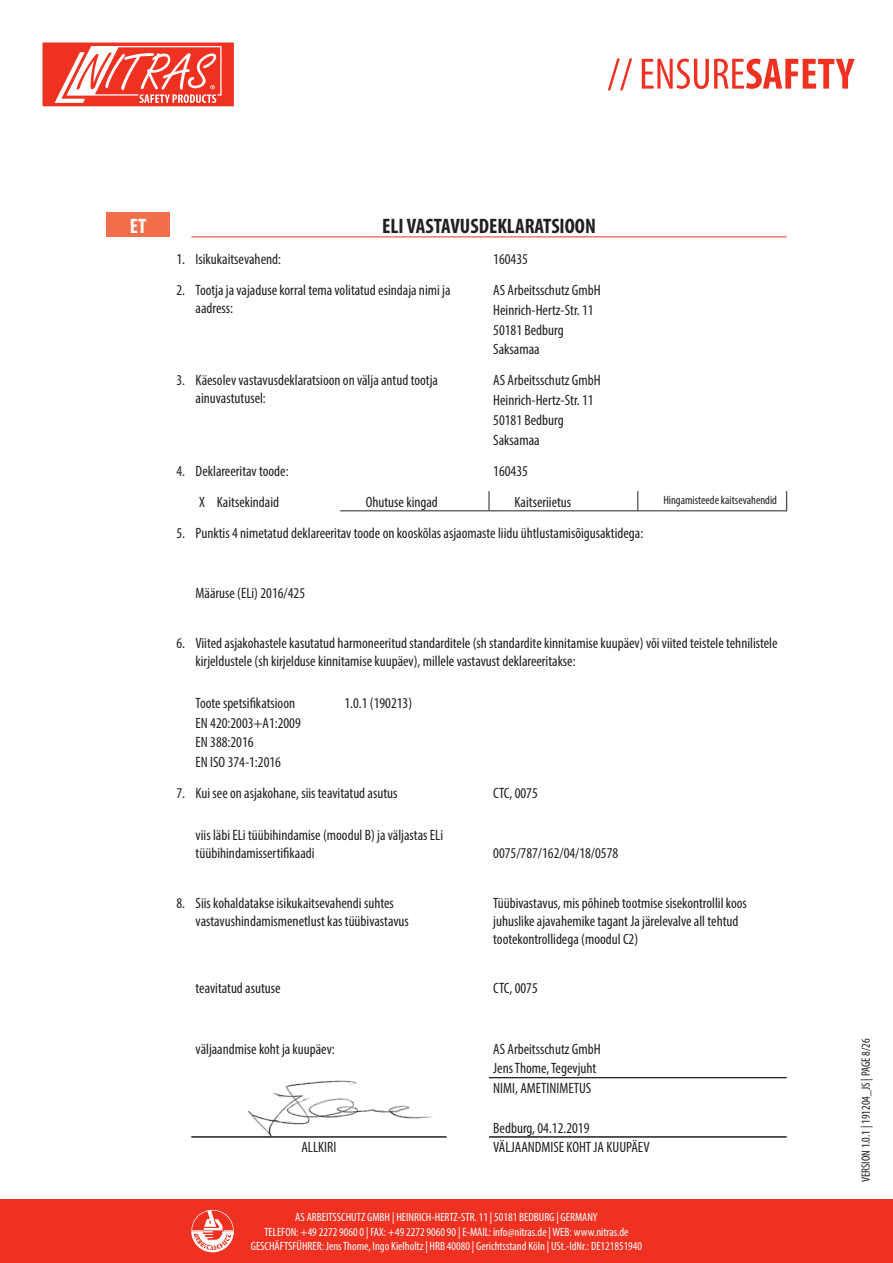
<style>
.page{position:relative;width:893px;height:1263px;background:#fff}
.page>*{position:absolute;margin:0;border:0;box-sizing:border-box;transform-origin:0 0}
.t1{font:700 condensed 21px "Myriad Pro";color:#231f20}
.t2{font:700 condensed 21px "Myriad Pro";color:#fff}
.t3{font:condensed 15px/18px "Myriad Pro";color:#231f20}
.t4{font:condensed 12px/14.4px "Myriad Pro";color:#fff;text-align:center}
.t5{font:condensed 12px "Myriad Pro";color:#231f20}
</style>
<div class="page">
<div style="left:0;top:1199px;width:893px;height:64px;background:#ef3122"></div>
<svg style="left:608px;top:58px;width:247px;height:32px"></svg>
<svg style="left:191px;top:1210px;width:43px;height:42px"></svg>
<svg style="left:43px;top:43px;width:191px;height:63px"></svg>
<img style="left:248px;top:1080px;width:186px;height:56px">
<div style="left:106px;top:213px;width:64px;height:24px;background:#f36e4a"></div>
<svg style="left:191px;top:236px;width:22px;height:1px"></svg>
<hr style="left:213px;top:236px;width:127px;height:1px;background:#ef3122">
<svg style="left:340px;top:236px;width:21px;height:1px"></svg>
<hr style="left:361px;top:236px;width:128px;height:1px;background:#ef3122">
<svg style="left:489px;top:236px;width:21px;height:1px"></svg>
<hr style="left:510px;top:236px;width:128px;height:1px;background:#ef3122">
<svg style="left:638px;top:236px;width:21px;height:1px"></svg>
<hr style="left:659px;top:236px;width:128px;height:1px;background:#ef3122">
<svg style="left:489px;top:491px;width:21px;height:20px"></svg>
<hr style="left:510px;top:510px;width:128px;height:1px;background:#231f20">
<svg style="left:637px;top:491px;width:22px;height:20px"></svg>
<hr style="left:659px;top:510px;width:128px;height:1px;background:#231f20">
<svg style="left:786px;top:491px;width:1px;height:19px"></svg>
<svg style="left:340px;top:510px;width:21px;height:1px"></svg>
<hr style="left:361px;top:510px;width:128px;height:1px;background:#231f20">
<hr style="left:191px;top:1136px;width:255px;height:1px;background:#231f20">
<hr style="left:489px;top:1077px;width:298px;height:1px;background:#231f20">
<hr style="left:489px;top:1136px;width:298px;height:1px;background:#231f20">
<p class="t2" style="left:130px;top:212px;width:18px">ET</p>
<p class="t1" style="left:382px;top:212px;width:215px">ELI VASTAVUSDEKLARATSIOON</p>
<p class="t3" style="left:176px;top:250px;width:10px">1.</p>
<p class="t3" style="left:196px;top:250px;width:87px">Isikukaitsevahend:</p>
<p class="t3" style="left:176px;top:281px;width:10px">2.</p>
<p class="t3" style="left:196px;top:281px;width:256px">Tootja ja vajaduse korral tema volitatud esindaja nimi ja aadress:</p>
<p class="t3" style="left:493px;top:340px;width:48px">Saksamaa</p>
<p class="t3" style="left:176px;top:371px;width:10px">3.</p>
<p class="t3" style="left:196px;top:371px;width:244px">Käesolev vastavusdeklaratsioon on välja antud tootja ainuvastutusel:</p>
<p class="t3" style="left:493px;top:430px;width:48px">Saksamaa</p>
<p class="t3" style="left:176px;top:461px;width:10px">4.</p>
<p class="t3" style="left:196px;top:461px;width:94px">Deklareeritav toode:</p>
<p class="t3" style="left:217px;top:492px;width:64px">Kaitsekindaid</p>
<p class="t3" style="left:366px;top:492px;width:74px">Ohutuse kingad</p>
<p class="t3" style="left:514px;top:492px;width:58px">Kaitseriietus</p>
<p class="t5" style="left:663px;top:493px;width:115px">Hingamisteede kaitsevahendid</p>
<p class="t3" style="left:176px;top:524px;width:10px">5.</p>
<p class="t3" style="left:196px;top:524px;width:449px">Punktis 4 nimetatud deklareeritav toode on kooskõlas asjaomaste liidu ühtlustamisõigusaktidega:</p>
<h1 class="t2" style="left:129px;top:212px;width:20px">DE</h1>
<p class="t3" style="left:493px;top:243px;width:109px;line-height:31px">160435<br>AS Arbeitsschutz GmbH</p>
<p class="t3" style="left:493px;top:300px;width:102px;line-height:19.8px">Heinrich-Hertz-Str. 11<br>50181 Bedburg</p>
<p class="t3" style="left:493px;top:370px;width:109px;line-height:19.8px">AS Arbeitsschutz GmbH<br>Heinrich-Hertz-Str. 11<br>50181 Bedburg</p>
<p class="t3" style="left:493px;top:461px;width:36px">160435</p>
<p class="t3" style="left:199px;top:492px;width:7px">X</p>
<p class="t3" style="left:196px;top:583px;width:111px">Määruse (ELi) 2016/425</p>
<p class="t3" style="left:176px;top:634px;width:10px">6.</p>
<p class="t3" style="left:196px;top:634px;width:583px">Viited asjakohastele kasutatud harmoneeritud standarditele (sh standardite kinnitamise kuupäev) või viited teistele tehnilistele kirjeldustele (sh kirjelduse kinnitamise kuupäev), millele vastavust deklareeritakse:</p>
<p class="t3" style="left:196px;top:694px;width:101px">Toote spetsifikatsioon</p>
<p class="t3" style="left:344px;top:694px;width:69px">1.0.1 (190213)</p>
<p class="t3" style="left:196px;top:712px;width:107px;line-height:19.8px">EN 420:2003+A1:2009<br>EN 388:2016<br>EN ISO 374-1:2016</p>
<p class="t3" style="left:176px;top:784px;width:10px">7.</p>
<p class="t3" style="left:196px;top:784px;width:203px">Kui see on asjakohane, siis teavitatud asutus</p>
<p class="t3" style="left:196px;top:825px;width:249px">viis läbi ELi tüübihindamise (moodul B) ja väljastas ELi tüübihindamissertifikaadi</p>
<p class="t3" style="left:493px;top:784px;width:46px">CTC, 0075</p>
<p class="t3" style="left:493px;top:843px;width:127px">0075/787/162/04/18/0578</p>
<p class="t3" style="left:176px;top:894px;width:10px">8.</p>
<p class="t3" style="left:196px;top:894px;width:215px">Siis kohaldatakse isikukaitsevahendi suhtes vastavushindamismenetlust kas tüübivastavus</p>
<p class="t3" style="left:493px;top:894px;width:255px">Tüübivastavus, mis põhineb tootmise sisekontrollil koos juhuslike ajavahemike tagant Ja järelevalve all tehtud tootekontrollidega (moodul C2)</p>
<p class="t3" style="left:196px;top:979px;width:87px">teavitatud asutuse</p>
<p class="t3" style="left:493px;top:979px;width:46px">CTC, 0075</p>
<p class="t3" style="left:196px;top:1039px;width:141px">väljaandmise koht ja kuupäev:</p>
<p class="t3" style="left:493px;top:1039px;width:109px">AS Arbeitsschutz GmbH</p>
<p class="t3" style="left:493px;top:1059px;width:105px">Jens Thome, Tegevjuht</p>
<p class="t3" style="left:493px;top:1079px;width:100px">NIMI, AMETINIMETUS</p>
<p class="t3" style="left:493px;top:1118px;width:98px">Bedburg, 04.12.2019</p>
<p class="t3" style="left:301px;top:1138px;width:37px">ALLKIRI</p>
<p class="t3" style="left:493px;top:1138px;width:158px">VÄLJAANDMISE KOHT JA KUUPÄEV</p>
<p class="t4" style="left:251px;top:1210px;width:393px">AS ARBEITSSCHUTZ GMBH | HEINRICH-HERTZ-STR. 11 | 50181 BEDBURG | GERMANY<br>TELEFON: +49 2272 9060 0 | FAX: +49 2272 9060 90 | E-MAIL: info@nitras.de | WEB: www.nitras.de<br>GESCHÄFTSFÜHRER: Jens Thome, Ingo Kielholtz | HRB 40080 | Gerichtsstand Köln | USt.-IdNr.: DE121851940</p>
<p class="t5" style="left:859px;top:1182px;width:145px;rotate:-90deg">VERSION 1.0.1 | 191204_JS | PAGE 8/26</p>
</div>
